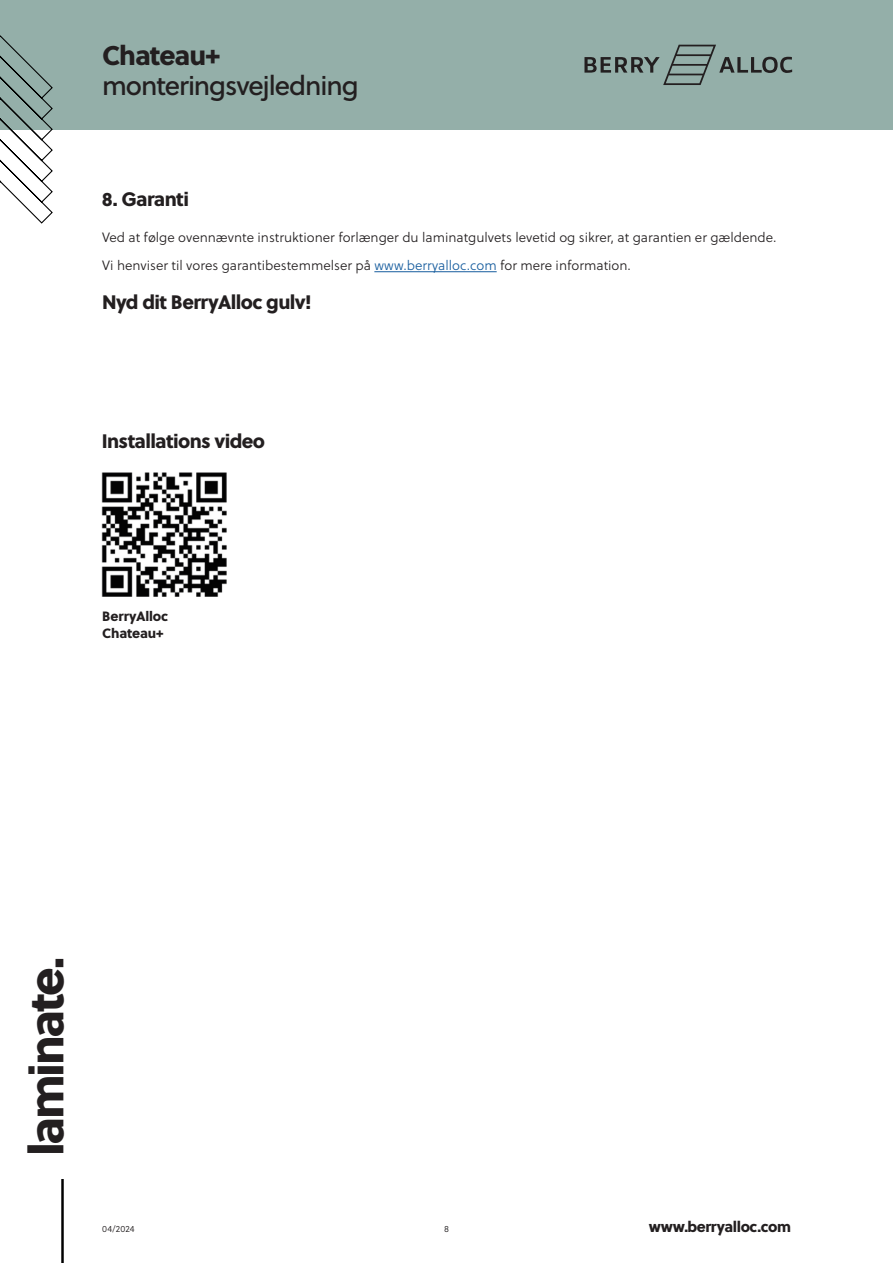
<style>
.page{position:relative;width:893px;height:1263px;background:#fff}
.page>*{position:absolute;margin:0;border:0;box-sizing:border-box;transform-origin:0 0}
.t1{font:48px "Soleil Xb";letter-spacing:-.05em;color:#231f20}
.t2{font:27px "Soleil Bk";letter-spacing:-.04em;color:#231f20}
.t3{font:27px "Soleil Xb";letter-spacing:-.035em;color:#231f20}
.INTRO{font:19.5px "Soleil Xb";letter-spacing:-.03em;color:#231f20}
.t4{font:15px "Soleil Xb";letter-spacing:-.03em;color:#231f20}
.t5{font:13.5px "Soleil Lt";color:#231f20}
.INTRO-2{font:13.5px "Soleil Xb";letter-spacing:-.01em;color:#231f20}
.INTRO-3{font:9px "Soleil Lt";letter-spacing:.015em;color:#231f20}
.s1{color:#175d9e}
</style>
<div class="page">
<div style="left:0;top:0;width:893px;height:130px;background:#94afa9"></div>
<svg style="left:0;top:35px;width:53px;height:189px"></svg>
<hr style="left:61px;top:1179px;width:3px;height:84px;background:#000">
<svg style="left:584px;top:45px;width:208px;height:40px"></svg>
<hr style="left:374px;top:271px;width:123px;height:1px;background:#175d9e">
<img style="left:102px;top:472px;width:124px;height:125px">
<p class="t3" style="left:102px;top:34px;width:120px">Chateau+</p>
<p class="t2" style="left:102px;top:65px;width:258px">monteringsvejledning</p>
<p class="INTRO" style="left:102px;top:183px;width:89px">8. Garanti</p>
<p class="t5" style="left:102px;top:228px;width:676px">Ved at følge ovennævnte instruktioner forlænger du laminatgulvets levetid og sikrer, at garantien er gældende.</p>
<p class="t5" style="left:102px;top:256px;width:530px">Vi henviser til vores garantibestemmelser på <span class="s1">www.berryalloc.com</span> for mere information.</p>
<p class="INTRO" style="left:102px;top:287px;width:211px">Nyd dit BerryAlloc gulv!</p>
<p class="INTRO" style="left:102px;top:425px;width:165px">Installations video</p>
<p class="INTRO-2" style="left:102px;top:606px;width:68px">BerryAlloc</p>
<p class="INTRO-2" style="left:102px;top:622px;width:63px">Chateau+</p>
<p class="t1" style="left:8px;top:1156px;width:200px;rotate:-90deg">laminate.</p>
<p class="INTRO-3" style="left:102px;top:1222px;width:34px">04/2024</p>
<p class="INTRO-3" style="left:444px;top:1222px;width:6px">8</p>
<p class="t4" style="left:649px;top:1214px;width:144px">www.berryalloc.com</p>
</div>
